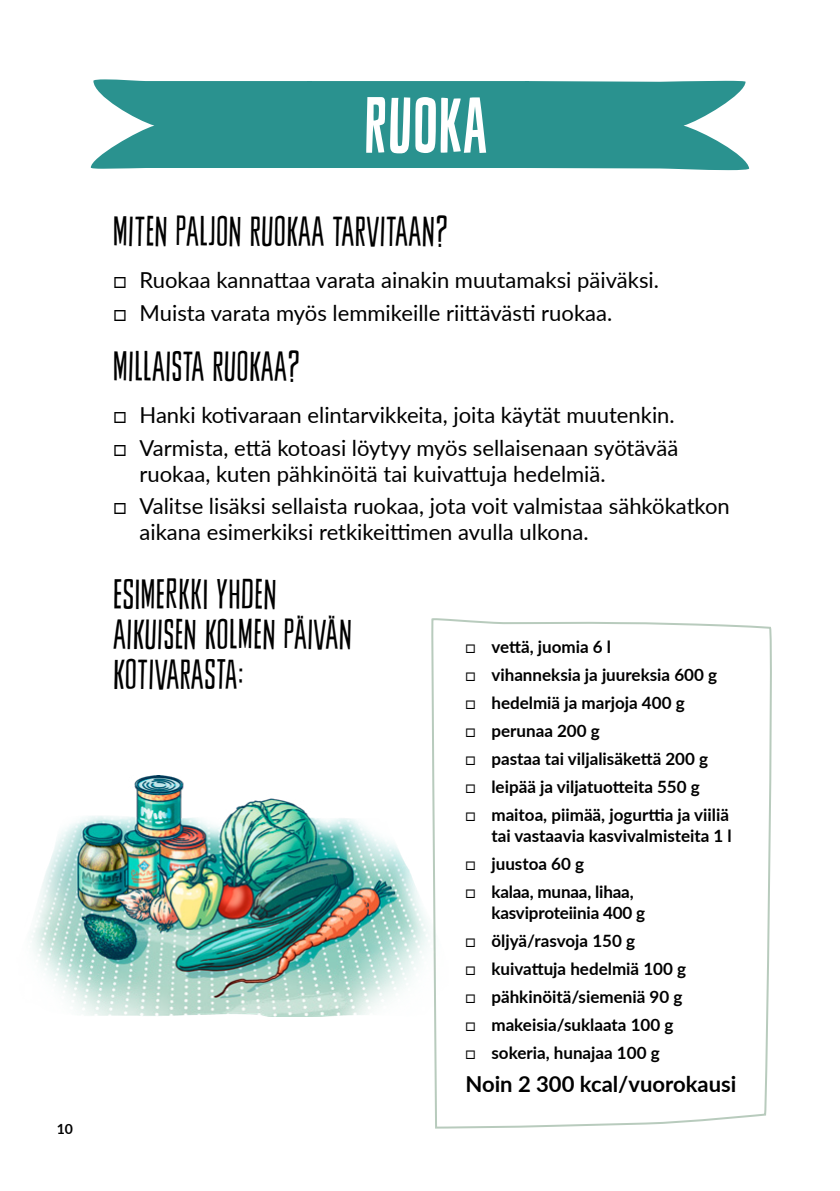
<style>
.page{position:relative;width:840px;height:1191px;background:#fff}
.page>*{position:absolute;margin:0;border:0;box-sizing:border-box;transform-origin:0 0}
.otsikko_2_nega{font:72px "Sheldon";letter-spacing:.02em;color:#fff}
.otsikko_4{font:40px/40px "Sheldon Feather";letter-spacing:.02em;color:#000}
.t1{font:22px/26px "Lato";color:#000}
.ingressi{font:700 22px "Lato";color:#000}
.t2{font:700 17px/21px "Lato";color:#000;text-align:right}
.t3{font:700 14px "Lato";color:#000}
.s1{font-weight:400}
</style>
<div class="page">
<svg style="left:91px;top:79px;width:657px;height:91px;background:#429e9b"></svg>
<svg style="left:431px;top:618px;width:341px;height:511px"></svg>
<img style="left:31px;top:776px;width:417px;height:240px">
<p class="t3" style="left:57px;top:1118px;width:18px">10</p>
<p class="otsikko_2_nega" style="left:364px;top:82px;width:124px">RUOKA</p>
<p class="otsikko_4" style="left:113px;top:212px;width:335px">MITEN PALJON RUOKAA TARVITAAN?</p>
<p class="t1" style="left:113px;top:266px;width:546px">□ Ruokaa kannattaa varata ainakin muutamaksi päiväksi.</p>
<p class="t1" style="left:113px;top:299px;width:500px">□ Muista varata myös lemmikeille riittävästi ruokaa.</p>
<p class="otsikko_4" style="left:113px;top:347px;width:188px">MILLAISTA RUOKAA?</p>
<p class="t1" style="left:113px;top:401px;width:562px">□ Hanki kotivaraan elintarvikkeita, joita käytät muutenkin.</p>
<p class="t1" style="left:139px;top:434px;width:540px;text-indent:-26px">□ Varmista, että kotoasi löytyy myös sellaisenaan syötävää ruokaa, kuten pähkinöitä tai kuivattuja hedelmiä.</p>
<p class="t1" style="left:139px;top:492px;width:591px;text-indent:-26px">□ Valitse lisäksi sellaista ruokaa, jota voit valmistaa sähkökatkon aikana esimerkiksi retkikeittimen avulla ulkona.</p>
<p class="otsikko_4" style="left:113px;top:574px;width:240px">ESIMERKKI YHDEN<br>AIKUISEN KOLMEN PÄIVÄN<br>KOTIVARASTA:</p>
<p class="t2" style="left:465px;top:635px;width:147px"><span class="s1">□</span> vettä, juomia 6 l</p>
<p class="t2" style="left:465px;top:663px;width:253px"><span class="s1">□</span> vihanneksia ja juureksia 600 g</p>
<p class="t2" style="left:465px;top:691px;width:221px"><span class="s1">□</span> hedelmiä ja marjoja 400 g</p>
<p class="t2" style="left:465px;top:719px;width:136px"><span class="s1">□</span> perunaa 200 g</p>
<p class="t2" style="left:465px;top:747px;width:244px"><span class="s1">□</span> pastaa tai viljalisäkettä 200 g</p>
<p class="t2" style="left:465px;top:775px;width:236px"><span class="s1">□</span> leipää ja viljatuotteita 550 g</p>
<p class="t2" style="left:465px;top:803px;width:268px"><span class="s1">□</span> maitoa, piimää, jogurttia ja viiliä tai vastaavia kasvivalmisteita 1 l</p>
<p class="t2" style="left:465px;top:852px;width:120px"><span class="s1">□</span> juustoa 60 g</p>
<p class="t2" style="left:491px;top:880px;width:155px;text-align:left;text-indent:-26px"><span class="s1">□</span> kalaa, munaa, lihaa, kasviproteiinia 400 g</p>
<p class="t2" style="left:465px;top:929px;width:171px"><span class="s1">□</span> öljyä/rasvoja 150 g</p>
<p class="t2" style="left:465px;top:957px;width:222px"><span class="s1">□</span> kuivattuja hedelmiä 100 g</p>
<p class="t2" style="left:465px;top:985px;width:218px"><span class="s1">□</span> pähkinöitä/siemeniä 90 g</p>
<p class="t2" style="left:465px;top:1013px;width:209px"><span class="s1">□</span> makeisia/suklaata 100 g</p>
<p class="t2" style="left:465px;top:1041px;width:196px"><span class="s1">□</span> sokeria, hunajaa 100 g</p>
<p class="ingressi" style="left:465px;top:1068px;width:272px">Noin 2 300 kcal/vuorokausi</p>
</div>
